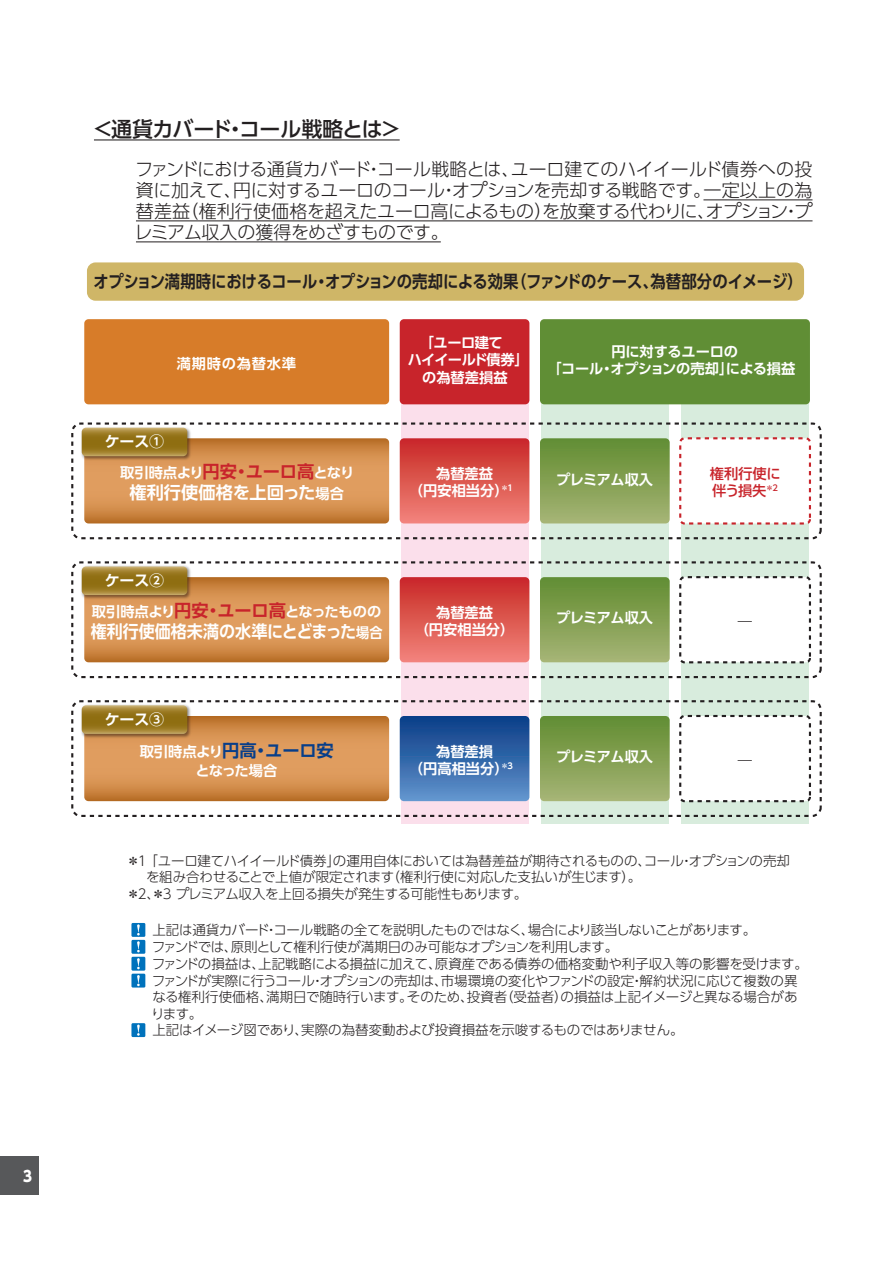
<style>
.page{position:relative;width:893px;height:1263px;background:#fff}
.page>*{position:absolute;margin:0;border:0;box-sizing:border-box;transform-origin:0 0}
.t1{font:500 21px "UD Shin Go Pro";letter-spacing:-.03em;color:#231f20}
.t2{font:300 18px/21px "UD Shin Go Pro";letter-spacing:-.03em;color:#231f20;text-align:justify}
.t3{font:700 17.25px "UD Shin Go Pro De";letter-spacing:-.015em;color:#231f20;scale:.89 1}
.t4{font:700 17.25px "UD Shin Go Pro De";color:#fff;scale:.93 1}
.t5{font:700 17.25px "UD Shin Go Pro De";color:#fff}
.t6{font:700 17.25px "UD Shin Go Pro De";letter-spacing:-.005em;color:#083e89}
.t7{font:700 15px "UD Shin Go Pro De";letter-spacing:-.01em;color:#fff}
.t8{font:800 15px "UD Shin Go Pro";color:#fff;scale:.9 1}
.t9{font:700 14.25px/17.2px "UD Shin Go Pro De";letter-spacing:-.01em;color:#fff;text-align:center}
.t10{font:700 14.25px "UD Shin Go Pro De";letter-spacing:-.03em;color:#fff}
.t11{font:500 14.25px/17.2px "UD Shin Go Pro";color:#c8242b}
.t12{font:700 14.25px "UD Shin Go Pro De";letter-spacing:-.06em;color:#fff}
.t13{font:700 14.25px "UD Shin Go Pro De";letter-spacing:.05em;color:#fff}
.t14{font:700 14.25px "UD Shin Go Pro De";color:#231f20}
.t15{font:300 13.5px/16.6px "UD Shin Go Pro";letter-spacing:-.02em;color:#231f20}
.s1{font-size:17.25px;color:#c8242b}
.s2{font-size:14.25px}
.s3{font-size:14.25px;color:#fff}
</style>
<div class="page">
<div style="left:0;top:1157px;width:38px;height:38px;background:#57585a"></div>
<hr style="left:94px;top:139px;width:306px;height:1px;background:#231f20">
<hr style="left:703px;top:199px;width:109px;height:1px;background:#231f20">
<hr style="left:136px;top:220px;width:676px;height:1px;background:#231f20">
<hr style="left:136px;top:241px;width:305px;height:1px;background:#231f20">
<div style="left:84px;top:319px;width:305px;height:85px;background:#d77c29;border-radius:4px"></div>
<div style="left:541px;top:365px;width:128px;height:459px;background:#d8ecdd"></div>
<div style="left:681px;top:365px;width:128px;height:459px;background:#d8ecdd"></div>
<div style="left:401px;top:365px;width:127px;height:459px;background:#fbdfeb"></div>
<div style="left:71px;top:422px;width:751px;height:117px;border:2px dashed #231f20;border-radius:9px"></div>
<div style="left:400px;top:319px;width:129px;height:85px;background:#c8242b;border-radius:4px"></div>
<div style="left:540px;top:319px;width:270px;height:85px;background:#608e35;border-radius:4px"></div>
<div style="left:71px;top:561px;width:751px;height:117px;border:2px dashed #231f20;border-radius:9px"></div>
<div style="left:71px;top:700px;width:751px;height:117px;border:2px dashed #231f20;border-radius:9px"></div>
<svg style="left:540px;top:438px;width:130px;height:85px;background:#83a053"></svg>
<svg style="left:540px;top:577px;width:130px;height:85px;background:#83a053"></svg>
<svg style="left:540px;top:716px;width:130px;height:85px;background:#83a053"></svg>
<div style="left:680px;top:438px;width:130px;height:85px;background:#fff;border-radius:4px"></div>
<div style="left:679px;top:437px;width:132px;height:87px;border:2px dashed #c8242b;border-radius:4px"></div>
<div style="left:680px;top:577px;width:130px;height:85px;background:#fff;border-radius:4px"></div>
<div style="left:679px;top:576px;width:132px;height:87px;border:2px dashed #231f20;border-radius:4px"></div>
<div style="left:680px;top:716px;width:130px;height:85px;background:#fff;border-radius:4px"></div>
<div style="left:679px;top:715px;width:132px;height:87px;border:2px dashed #231f20;border-radius:4px"></div>
<svg style="left:400px;top:716px;width:129px;height:85px;background:#3467a9"></svg>
<svg style="left:400px;top:577px;width:129px;height:85px;background:#dc5651"></svg>
<svg style="left:400px;top:438px;width:129px;height:85px;background:#dc5651"></svg>
<div style="left:87px;top:262px;width:717px;height:39px;background:#cfb667;border-radius:9px"></div>
<img style="left:81px;top:427px;width:104px;height:29px">
<svg style="left:82px;top:428px;width:307px;height:95px;background:#d29659"></svg>
<svg style="left:82px;top:566px;width:307px;height:96px;background:#d2975a"></svg>
<svg style="left:82px;top:705px;width:307px;height:96px;background:#d2975a"></svg>
<div style="left:131px;top:923px;width:14px;height:14px;background:#0072bc"></div>
<svg style="left:137px;top:924px;width:3px;height:11px"></svg>
<div style="left:131px;top:940px;width:14px;height:14px;background:#0072bc"></div>
<svg style="left:137px;top:941px;width:3px;height:11px"></svg>
<div style="left:131px;top:957px;width:14px;height:14px;background:#0072bc"></div>
<svg style="left:137px;top:958px;width:3px;height:11px"></svg>
<div style="left:131px;top:974px;width:14px;height:13px;background:#0072bc"></div>
<svg style="left:137px;top:975px;width:3px;height:11px"></svg>
<div style="left:131px;top:1023px;width:14px;height:14px;background:#0072bc"></div>
<svg style="left:137px;top:1024px;width:3px;height:12px"></svg>
<p class="t8" style="left:23px;top:1163px;width:11px">3</p>
<h1 class="t1" style="left:92px;top:112px;width:311px">＜通貨カバード・コール戦略とは＞</h1>
<h2 class="t2" style="left:135px;top:158px;width:679px">ファンドにおける通貨カバード・コール戦略とは、ユーロ建てのハイイールド債券への投資に加えて、円に対するユーロのコール・オプションを売却する戦略です。一定以上の為替差益（権利行使価格を超えたユーロ高によるもの）を放棄する代わりに、オプション・プレミアム収入の獲得をめざすものです。</h2>
<p class="t3" style="left:93px;top:267px;width:799px">オプション満期時におけるコール・オプションの売却による効果（ファンドのケース、為替部分のイメージ）</p>
<p class="t13" style="left:177px;top:352px;width:121px">満期時の為替水準</p>
<p class="t7" style="left:105px;top:429px;width:61px">ケース①</p>
<p class="t10" style="left:120px;top:461px;width:236px">取引時点より<span class="s1">円安・ユーロ高</span>となり</p>
<p class="t5" style="left:129px;top:478px;width:216px">権利行使価格を上回った<span class="s2">場合</span></p>
<p class="t9" style="left:420px;top:334px;width:85px">「ユーロ建て</p>
<p class="t12" style="left:408px;top:348px;width:122px">ハイイールド債券」</p>
<p class="t9" style="left:422px;top:368px;width:87px">の為替差損益</p>
<p class="t9" style="left:409px;top:464px;width:106px">為替差益<br>（円安相当分）<sup>＊1</sup></p>
<p class="t7" style="left:105px;top:568px;width:61px">ケース②</p>
<p class="t9" style="left:92px;top:602px;width:291px">取引時点より<span class="s1">円安・ユーロ高</span>となったものの</p>
<p class="t4" style="left:91px;top:617px;width:315px">権利行使価格未満の水準にとどまった<span class="s2">場合</span></p>
<p class="t7" style="left:105px;top:707px;width:61px">ケース③</p>
<p class="t6" style="left:140px;top:737px;width:196px"><span class="s3">取引時点より</span>円高・ユーロ安</p>
<p class="t9" style="left:195px;top:761px;width:83px">となった場合</p>
<p class="t9" style="left:415px;top:603px;width:101px">為替差益<br>（円安相当分）</p>
<p class="t9" style="left:409px;top:742px;width:106px">為替差損<br>（円高相当分）<sup>＊3</sup></p>
<p class="t9" style="left:547px;top:342px;width:249px">円に対するユーロの<br>「コール・オプションの売却」による損益</p>
<p class="t10" style="left:556px;top:467px;width:98px">プレミアム収入</p>
<p class="t10" style="left:556px;top:606px;width:98px">プレミアム収入</p>
<p class="t10" style="left:556px;top:745px;width:98px">プレミアム収入</p>
<p class="t11" style="left:710px;top:464px;width:72px">権利行使に伴う損失<sup>＊2</sup></p>
<p class="t14" style="left:738px;top:603px;width:16px">＿</p>
<p class="t14" style="left:738px;top:742px;width:16px">＿</p>
<p class="t15" style="left:127px;top:852px;width:665px">＊１ 「ユーロ建てハイイールド債券」の運用自体においては為替差益が期待されるものの、コール・オプションの売却</p>
<p class="t15" style="left:146px;top:868px;width:497px">を組み合わせることで上値が限定されます（権利行使に対応した支払いが生じます）。</p>
<p class="t15" style="left:127px;top:885px;width:402px">＊２、＊３ プレミアム収入を上回る損失が発生する可能性もあります。</p>
<p class="t15" style="left:151px;top:921px;width:658px">上記は通貨カバード・コール戦略の全てを説明したものではなく、場合により該当しないことがあります。<br>ファンドでは、原則として権利行使が満期日のみ可能なオプションを利用します。<br>ファンドの損益は、上記戦略による損益に加えて、原資産である債券の価格変動や利子収入等の影響を受けます。ファンドが実際に行うコール・オプションの売却は、市場環境の変化やファンドの設定・解約状況に応じて複数の異なる権利行使価格、満期日で随時行います。そのため、投資者（受益者）の損益は上記イメージと異なる場合があります。<br>上記はイメージ図であり、実際の為替変動および投資損益を示唆するものではありません。</p>
</div>
